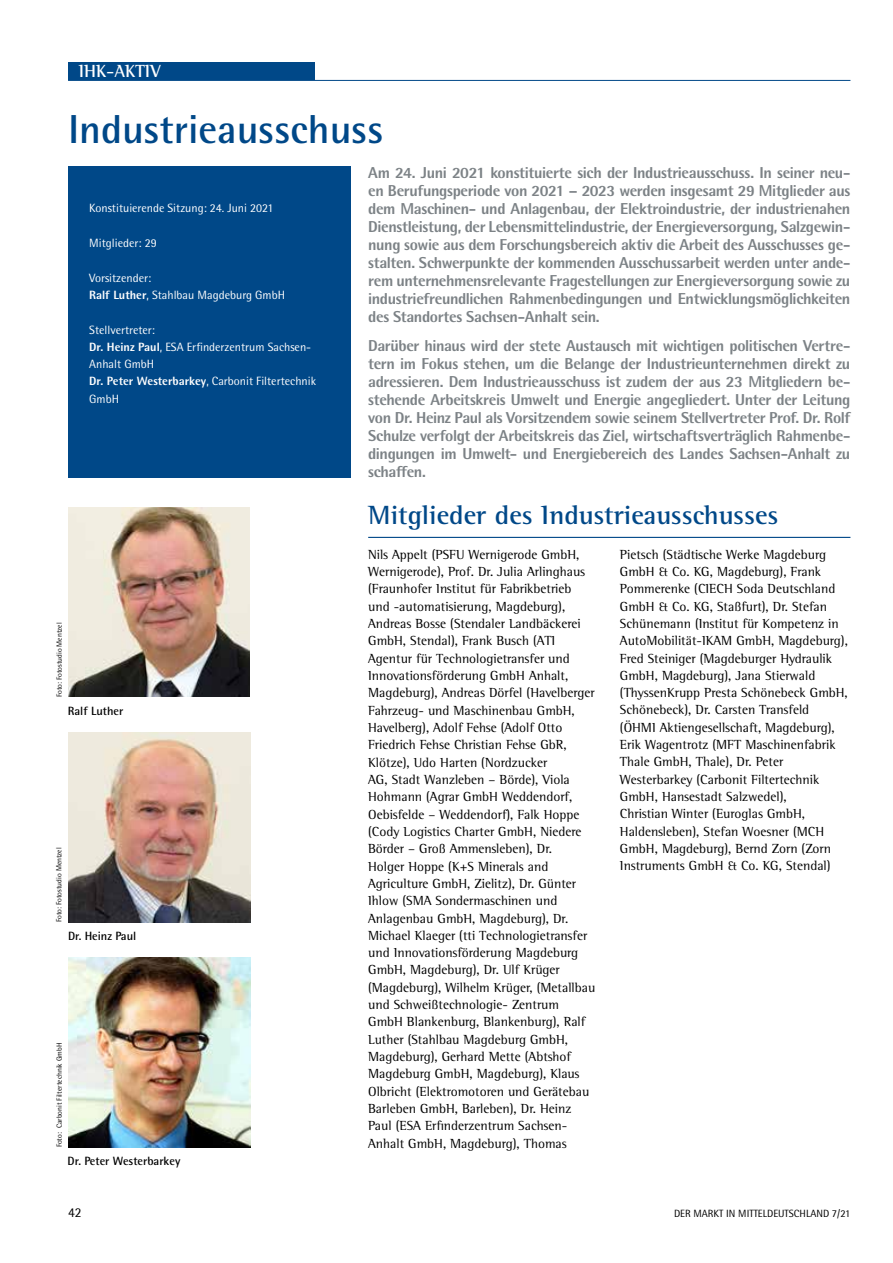
<style>
.page{position:relative;width:893px;height:1263px;background:#fff}
.page>*{position:absolute;margin:0;border:0;box-sizing:border-box;transform-origin:0 0}
.t1{font:700 40.5px "Rotis Semi Sans Pro";color:#004888}
.t2{font:700 27px "Rotis Semi Serif Pro";color:#004888}
.t3{font:700 18px "Rotis Semi Serif Pro";color:#fff}
.t4{font:800 15.9px/18px "Rotis Semi Sans Pro";letter-spacing:-.025em;color:#7c8286;text-align:justify}
.t5{font:13.5px/17.2px "Rotis Semi Serif Pro";color:#000}
.t6{font:13.5px "Rotis Semi Sans Pro";color:#000}
.t7{font:12px/17.4px "Rotis Semi Sans Pro";color:#fff}
.t8{font:700 12px "Rotis Semi Sans Pro";color:#000}
.t9{font:10.5px "Rotis Semi Sans Pro";color:#000}
.t10{font:7.5px "Rotis Semi Sans Pro";color:#000}
.s1{font-weight:800}
</style>
<div class="page">
<div style="left:68px;top:63px;width:247px;height:17px;background:#004888"></div>
<hr style="left:68px;top:80px;width:782px;height:1px;background:#004888">
<div style="left:68px;top:166px;width:282px;height:311px;background:#004888"></div>
<img style="left:68px;top:507px;width:182px;height:190px">
<img style="left:68px;top:732px;width:182px;height:190px">
<img style="left:68px;top:958px;width:182px;height:189px">
<hr style="left:368px;top:537px;width:482px;height:1px;background:#004888">
<h3 class="t3" style="left:79px;top:60px;width:84px">IHK-AKTIV</h3>
<h1 class="t1" style="left:68px;top:104px;width:317px">Industrieausschuss</h1>
<p class="t7" style="left:89px;top:199px;width:186px">Konstituierende Sitzung: 24. Juni 2021</p>
<p class="t7" style="left:89px;top:234px;width:69px">Mitglieder: 29</p>
<p class="t7" style="left:89px;top:269px;width:197px">Vorsitzender:<br><span class="s1">Ralf Luther</span>, Stahlbau Magdeburg GmbH</p>
<p class="t7" style="left:89px;top:321px;width:228px">Stellvertreter:<br><span class="s1">Dr. Heinz Paul</span>, ESA Erfinderzentrum Sachsen-<br>Anhalt GmbH<br><span class="s1">Dr. Peter Westerbarkey</span>, Carbonit Filtertechnik<br>GmbH</p>
<p class="t10" style="left:55px;top:697px;width:76px;rotate:-90deg">Foto: Fotostudio Mentzel</p>
<p class="t8" style="left:68px;top:703px;width:57px">Ralf Luther</p>
<p class="t10" style="left:55px;top:922px;width:76px;rotate:-90deg">Foto: Fotostudio Mentzel</p>
<p class="t8" style="left:68px;top:928px;width:70px">Dr. Heinz Paul</p>
<p class="t10" style="left:55px;top:1147px;width:106px;rotate:-90deg">Foto: Carbonit Filtertechnik GmbH</p>
<p class="t8" style="left:68px;top:1154px;width:114px">Dr. Peter Westerbarkey</p>
<p class="t4" style="left:368px;top:163px;width:484px">Am 24. Juni 2021 konstituierte sich der Industrieausschuss. In seiner neu&shy;en Berufungsperiode von 2021 – 2023 werden insgesamt 29 Mitglieder aus dem Maschinen- und Anlagenbau, der Elektroindustrie, der industrienahen Dienstleistung, der Lebensmittelindustrie, der Energieversorgung, Salzgewin&shy;nung sowie aus dem Forschungsbereich aktiv die Arbeit des Ausschusses ge&shy;stalten. Schwerpunkte der kommenden Ausschussarbeit werden unter ande&shy;rem unternehmensrelevante Fragestellungen zur Energieversorgung sowie zu industriefreundlichen Rahmenbedingungen und Entwicklungsmöglichkeiten des Standortes Sachsen-Anhalt sein.</p>
<p class="t4" style="left:368px;top:336px;width:484px">Darüber hinaus wird der stete Austausch mit wichtigen politischen Vertre&shy;tern im Fokus stehen, um die Belange der Industrieunternehmen direkt zu adressieren. Dem Industrieausschuss ist zudem der aus 23 Mitgliedern be&shy;stehende Arbeitskreis Umwelt und Energie angegliedert. Unter der Leitung von Dr. Heinz Paul als Vorsitzendem sowie seinem Stellvertreter Prof. Dr. Rolf Schulze verfolgt der Arbeitskreis das Ziel, wirtschaftsverträglich Rahmenbe&shy;dingungen im Umwelt- und Energiebereich des Landes Sachsen-Anhalt zu schaffen.</p>
<h2 class="t2" style="left:368px;top:498px;width:412px">Mitglieder des Industrieausschusses</h2>
<p class="t5" style="left:368px;top:546px;width:229px">Nils Appelt (PSFU Wernigerode GmbH, Wernigerode), Prof. Dr. Julia Arlinghaus (Fraunhofer Institut für Fabrikbetrieb und -automatisierung, Magdeburg), Andreas Bosse (Stendaler Landbäckerei GmbH, Stendal), Frank Busch (ATI Agentur für Technologietransfer und Innovationsförderung GmbH Anhalt, Magdeburg), Andreas Dörfel (Havelberger Fahrzeug- und Maschinenbau GmbH, Havelberg), Adolf Fehse (Adolf Otto Friedrich Fehse Christian Fehse GbR, Klötze), Udo Harten (Nordzucker<br>AG, Stadt Wanzleben – Börde), Viola Hohmann (Agrar GmbH Weddendorf, Oebisfelde – Weddendorf), Falk Hoppe (Cody Logistics Charter GmbH, Niedere Börder – Groß Ammensleben), Dr.<br>Holger Hoppe (K+S Minerals and Agriculture GmbH, Zielitz), Dr. Günter Ihlow (SMA Sondermaschinen und Anlagenbau GmbH, Magdeburg), Dr.<br>Michael Klaeger (tti Technologietransfer und Innovationsförderung Magdeburg GmbH, Magdeburg), Dr. Ulf Krüger (Magdeburg), Wilhelm Krüger, (Metallbau und Schweißtechnologie- Zentrum GmbH Blankenburg, Blankenburg), Ralf Luther (Stahlbau Magdeburg GmbH, Magdeburg), Gerhard Mette (Abtshof Magdeburg GmbH, Magdeburg), Klaus Olbricht (Elektromotoren und Gerätebau Barleben GmbH, Barleben), Dr. Heinz Paul (ESA Erfinderzentrum Sachsen-Anhalt GmbH, Magdeburg), Thomas</p>
<p class="t5" style="left:620px;top:545px;width:229px">Pietsch (Städtische Werke Magdeburg GmbH &amp; Co. KG, Magdeburg), Frank Pommerenke (CIECH Soda Deutschland GmbH &amp; Co. KG, Staßfurt), Dr. Stefan Schünemann (Institut für Kompetenz in AutoMobilität-IKAM GmbH, Magdeburg), Fred Steiniger (Magdeburger Hydraulik GmbH, Magdeburg), Jana Stierwald (ThyssenKrupp Presta Schönebeck GmbH, Schönebeck), Dr. Carsten Transfeld (ÖHMI Aktiengesellschaft, Magdeburg), Erik Wagentrotz (MFT Maschinenfabrik Thale GmbH, Thale), Dr. Peter Westerbarkey (Carbonit Filtertechnik GmbH, Hansestadt Salzwedel),<br>Christian Winter (Euroglas GmbH, Haldensleben), Stefan Woesner (MCH GmbH, Magdeburg), Bernd Zorn (Zorn Instruments GmbH &amp; Co. KG, Stendal)</p>
<p class="t6" style="left:68px;top:1204px;width:15px">42</p>
<p class="t9" style="left:674px;top:1207px;width:178px">DER MARKT IN MITTELDEUTSCHLAND 7/21</p>
</div>
